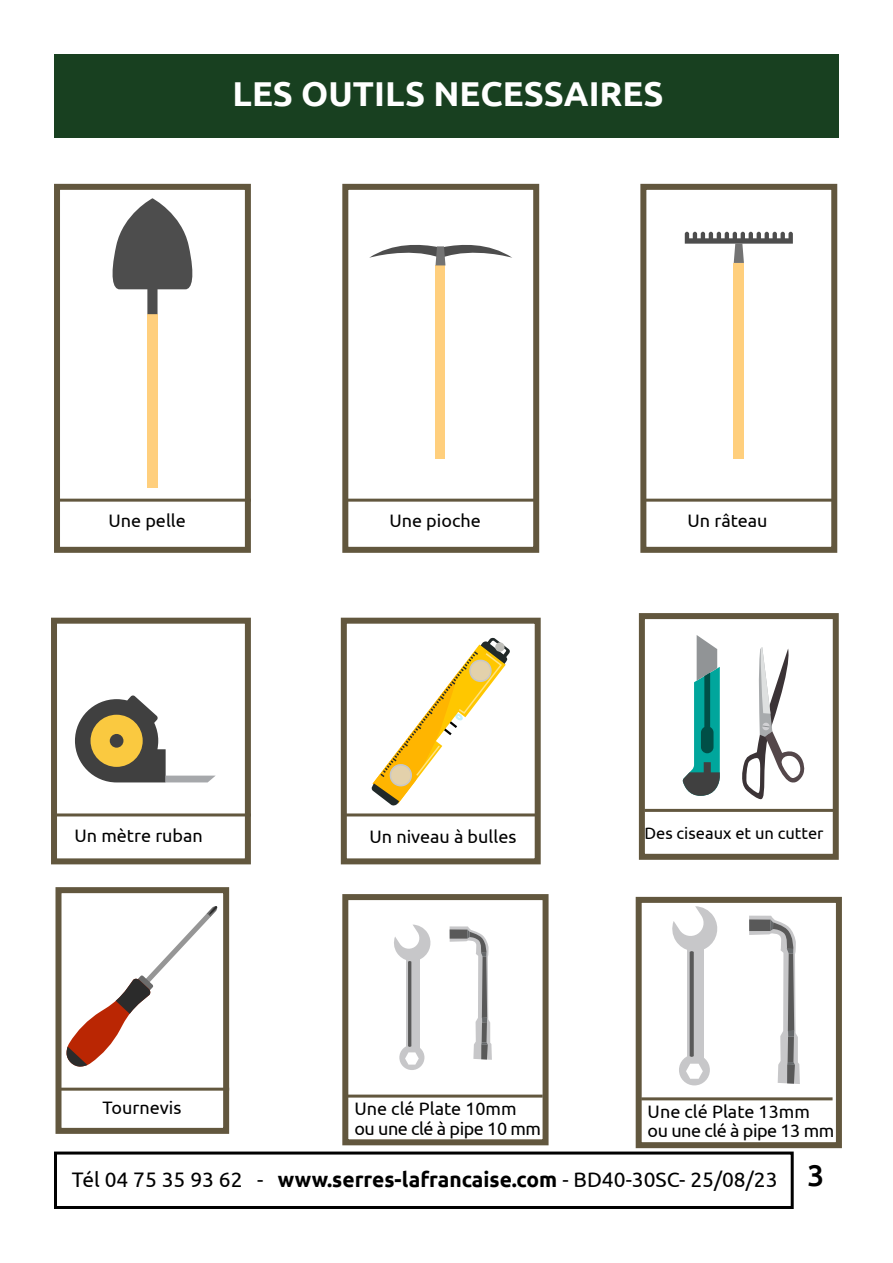
<style>
.page{position:relative;width:893px;height:1263px;background:#fff}
.page>*{position:absolute;margin:0;border:0;box-sizing:border-box;transform-origin:0 0}
.t1{font:700 34.5px "Ubuntu";color:#fff}
.t2{font:21px "Ubuntu";color:#000}
.t3{font:18px/19.5px "Ubuntu";color:#000}
.t4{font:16.5px "Ubuntu";color:#000}
.s1{font-weight:700}
.s2{font-weight:500;font-size:30px}
</style>
<div class="page">
<div style="left:54px;top:54px;width:785px;height:83px;background:#184020"></div>
<div style="left:54px;top:1151px;width:740px;height:58px;border:3px solid #000"></div>
<div style="left:147px;top:314px;width:11px;height:173px;background:#ffcf7d"></div>
<svg style="left:112px;top:198px;width:81px;height:116px"></svg>
<div style="left:734px;top:263px;width:10px;height:196px;background:#ffcf7d"></div>
<svg style="left:685px;top:232px;width:108px;height:31px"></svg>
<div style="left:435px;top:265px;width:10px;height:194px;background:#ffcf7d"></div>
<svg style="left:369px;top:244px;width:143px;height:21px"></svg>
<div style="left:54px;top:184px;width:197px;height:369px;border:6px solid #62573e"></div>
<div style="left:342px;top:184px;width:197px;height:369px;border:6px solid #62573e"></div>
<div style="left:640px;top:184px;width:197px;height:369px;border:6px solid #62573e"></div>
<div style="left:342px;top:894px;width:207px;height:251px;border:6px solid #62573e"></div>
<div style="left:636px;top:897px;width:206px;height:251px;border:6px solid #62573e"></div>
<div style="left:51px;top:618px;width:200px;height:246px;border:6px solid #62573e"></div>
<div style="left:341px;top:618px;width:200px;height:246px;border:6px solid #62573e"></div>
<div style="left:639px;top:613px;width:200px;height:247px;border:6px solid #62573e"></div>
<hr style="left:60px;top:499px;width:191px;height:3px;background:#62573e">
<hr style="left:54px;top:813px;width:197px;height:3px;background:#62573e">
<hr style="left:345px;top:499px;width:191px;height:3px;background:#62573e">
<hr style="left:345px;top:813px;width:191px;height:3px;background:#62573e">
<hr style="left:344px;top:1094px;width:199px;height:3px;background:#62573e">
<hr style="left:643px;top:499px;width:191px;height:3px;background:#62573e">
<hr style="left:644px;top:809px;width:192px;height:3px;background:#62573e">
<hr style="left:641px;top:1097px;width:191px;height:3px;background:#62573e">
<svg style="left:75px;top:695px;width:141px;height:87px"></svg>
<svg style="left:371px;top:637px;width:139px;height:169px"></svg>
<svg style="left:683px;top:635px;width:37px;height:161px"></svg>
<svg style="left:742px;top:647px;width:63px;height:153px"></svg>
<svg style="left:749px;top:916px;width:51px;height:168px"></svg>
<svg style="left:450px;top:926px;width:42px;height:134px"></svg>
<svg style="left:672px;top:906px;width:46px;height:179px"></svg>
<svg style="left:394px;top:924px;width:37px;height:146px"></svg>
<div style="left:56px;top:887px;width:173px;height:247px;border:6px solid #62573e"></div>
<hr style="left:57px;top:1088px;width:172px;height:3px;background:#62573e">
<svg style="left:66px;top:906px;width:152px;height:161px"></svg>
<h1 class="t1" style="left:233px;top:73px;width:432px">LES OUTILS NECESSAIRES</h1>
<p class="t3" style="left:108px;top:510px;width:79px">Une pelle</p>
<p class="t3" style="left:389px;top:510px;width:93px">Une pioche</p>
<p class="t3" style="left:688px;top:510px;width:82px">Un râteau</p>
<p class="t3" style="left:75px;top:825px;width:130px">Un mètre ruban</p>
<p class="t4" style="left:644px;top:823px;width:181px">Des ciseaux et un cutter</p>
<p class="t3" style="left:370px;top:826px;width:148px">Un niveau à bulles</p>
<p class="t3" style="left:102px;top:1097px;width:81px">Tournevis</p>
<p class="t3" style="left:354px;top:1099px;width:188px">Une clé Plate 10mm ou une clé à pipe 10 mm</p>
<p class="t3" style="left:648px;top:1101px;width:188px">Une clé Plate 13mm ou une clé à pipe 13 mm</p>
<p class="t2" style="left:72px;top:1167px;width:754px">Tél 04 75 35 93 62 - <span class="s1">www.serres-lafrancaise.com</span> - BD40-30SC- 25/08/23 <span class="s2">3</span></p>
</div>
